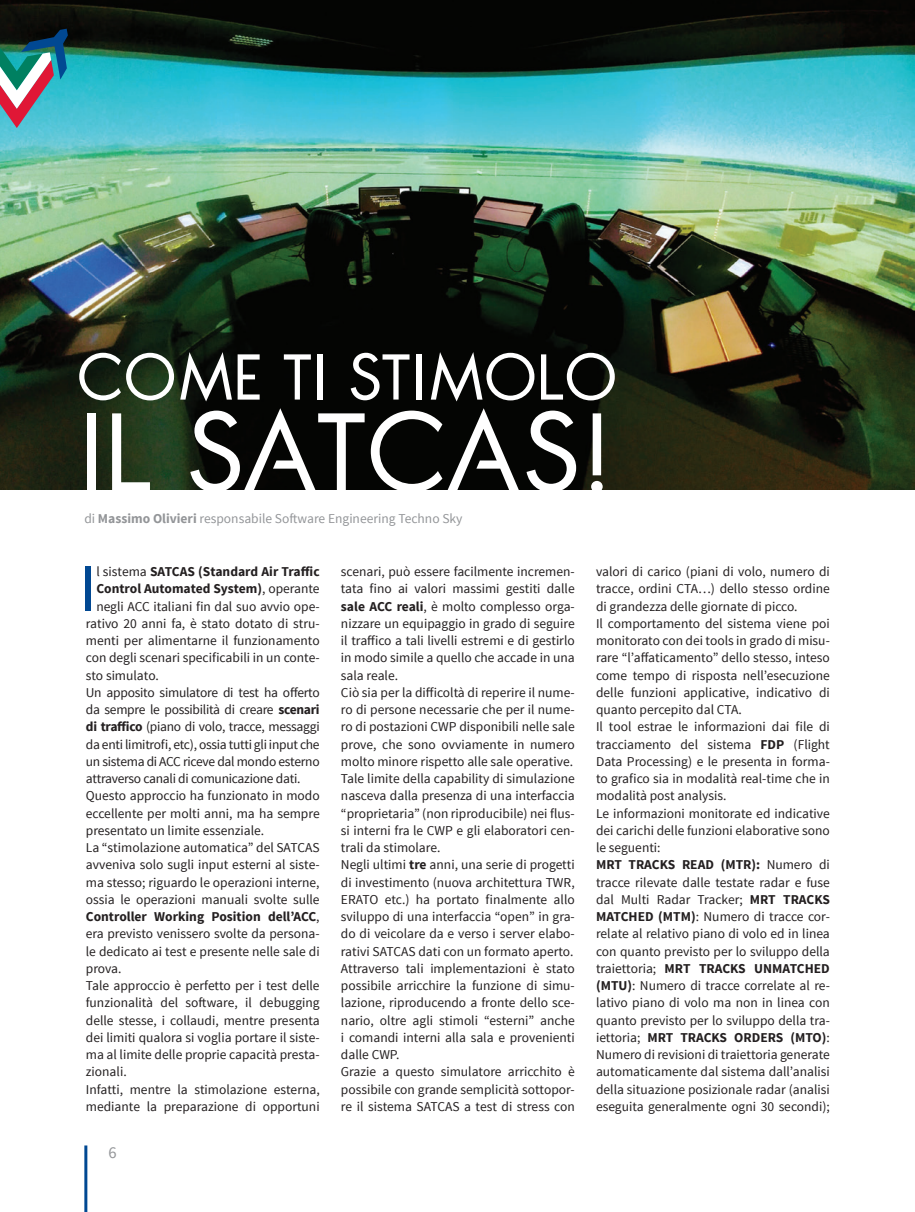
<style>
.page{position:relative;width:915px;height:1212px;background:#fff}
.page>*{position:absolute;margin:0;border:0;box-sizing:border-box;transform-origin:0 0}
.t1{font:103.05px "Enav";color:#fff}
.t2{font:60px "Enav";color:#fff}
.t3{font:59.25px "Enav";color:#014892}
.t4{font:16.5px "Source Sans Pro";color:#939598}
.t5{font:13.5px/17.2px "Source Sans Pro";color:#231f20;text-align:justify}
.t6{font:700 13.5px "Source Sans Pro";color:#231f20}
.t7{font:13.5px "Source Sans Pro";color:#939598}
.s1{font-weight:700}
.s2{font-weight:400}
</style>
<div class="page">
<img style="left:0;top:0;width:914px;height:490px">
<svg style="left:0;top:29px;width:68px;height:99px"></svg>
<hr style="left:84px;top:1145px;width:3px;height:67px;background:#014892">
<p class="t2" style="left:77px;top:336px;width:542px">COME TI STIMOLO</p>
<p class="t1" style="left:77px;top:382px;width:539px">IL SATCAS!</p>
<p class="t7" style="left:84px;top:510px;width:379px">di <span class="s1">Massimo Olivieri</span> responsabile Software Engineering Techno Sky</p>
<p class="t3" style="left:80px;top:548px;width:18px">I</p>
<p class="t6" style="left:96px;top:563px;width:225px"><span class="s2">l sistema</span> SATCAS (Standard Air Traffic</p>
<p class="t5" style="left:596px;top:563px;width:235px">valori di carico (piani di volo, numero di tracce, ordini CTA…) dello stesso ordine di grandezza delle giornate di picco.</p>
<p class="t5" style="left:596px;top:615px;width:235px">Il comportamento del sistema viene poi monitorato con dei tools in grado di misu&shy;rare “l’affaticamento” dello stesso, inteso come tempo di risposta nell’esecuzione delle funzioni applicative, indicativo di quanto percepito dal CTA.</p>
<p class="t5" style="left:596px;top:718px;width:235px">Il tool estrae le informazioni dai file di tracciamento del sistema <span class="s1">FDP</span> (Flight Data Processing) e le presenta in forma&shy;to grafico sia in modalità real-time che in modalità post analysis.</p>
<p class="t5" style="left:596px;top:805px;width:235px">Le informazioni monitorate ed indicative dei carichi delle funzioni elaborative sono le seguenti:</p>
<p class="t5" style="left:596px;top:856px;width:235px"><span class="s1">MRT TRACKS READ (MTR):</span> Numero di tracce rilevate dalle testate radar e fuse dal Multi Radar Tracker; <span class="s1">MRT TRACKS MATCHED (MTM)</span>: Numero di tracce cor&shy;relate al relativo piano di volo ed in linea con quanto previsto per lo sviluppo della traiettoria; <span class="s1">MRT TRACKS UNMATCHED (MTU)</span>: Numero di tracce correlate al re&shy;lativo piano di volo ma non in linea con quanto previsto per lo sviluppo della tra&shy;iettoria; <span class="s1">MRT TRACKS ORDERS (MTO)</span>:<br>Numero di revisioni di traiettoria generate automaticamente dal sistema dall’analisi della situazione posizionale radar (analisi eseguita generalmente ogni 30 secondi);</p>
<p class="t5" style="left:341px;top:563px;width:235px">scenari, può essere facilmente incremen&shy;tata fino ai valori massimi gestiti dalle <span class="s1">sale ACC reali</span>, è molto complesso orga&shy;nizzare un equipaggio in grado di seguire il traffico a tali livelli estremi e di gestirlo in modo simile a quello che accade in una sala reale.</p>
<p class="t5" style="left:341px;top:684px;width:235px">Ciò sia per la difficoltà di reperire il nume&shy;ro di persone necessarie che per il nume&shy;ro di postazioni CWP disponibili nelle sale prove, che sono ovviamente in numero molto minore rispetto alle sale operative.</p>
<p class="t5" style="left:341px;top:770px;width:235px">Tale limite della capability di simulazione nasceva dalla presenza di una interfaccia “proprietaria” (non riproducibile) nei flus&shy;si interni fra le CWP e gli elaboratori cen&shy;trali da stimolare.</p>
<p class="t5" style="left:341px;top:856px;width:235px">Negli ultimi <span class="s1">tre</span> anni, una serie di progetti di investimento (nuova architettura TWR, ERATO etc.) ha portato finalmente allo sviluppo di una interfaccia “open” in gra&shy;do di veicolare da e verso i server elabo&shy;rativi SATCAS dati con un formato aperto.</p>
<p class="t5" style="left:341px;top:960px;width:235px">Attraverso tali implementazioni è stato possibile arricchire la funzione di simu&shy;lazione, riproducendo a fronte dello sce&shy;nario, oltre agli stimoli “esterni” anche i comandi interni alla sala e provenienti dalle CWP.</p>
<p class="t5" style="left:341px;top:1063px;width:235px">Grazie a questo simulatore arricchito è possibile con grande semplicità sottopor&shy;re il sistema SATCAS a test di stress con</p>
<p class="t6" style="left:96px;top:580px;width:225px">Control Automated System)<span class="s2">, operante</span></p>
<p class="t5" style="left:96px;top:598px;width:225px">negli ACC italiani fin dal suo avvio ope-</p>
<p class="t5" style="left:86px;top:615px;width:235px">rativo 20 anni fa, è stato dotato di stru-</p>
<p class="t5" style="left:86px;top:632px;width:235px">menti per alimentarne il funzionamento</p>
<p class="t5" style="left:86px;top:649px;width:235px">con degli scenari specificabili in un conte-</p>
<p class="t5" style="left:86px;top:667px;width:74px">sto simulato.</p>
<p class="t5" style="left:86px;top:684px;width:235px">Un apposito simulatore di test ha offerto da sempre le possibilità di creare <span class="s1">scenari di traffico</span> (piano di volo, tracce, messaggi da enti limitrofi, etc), ossia tutti gli input che un sistema di ACC riceve dal mondo esterno attraverso canali di comunicazione dati.</p>
<p class="t5" style="left:86px;top:787px;width:235px">Questo approccio ha funzionato in modo eccellente per molti anni, ma ha sempre presentato un limite essenziale.</p>
<p class="t5" style="left:86px;top:839px;width:235px">La “stimolazione automatica” del SATCAS avveniva solo sugli input esterni al siste&shy;ma stesso; riguardo le operazioni interne, ossia le operazioni manuali svolte sulle <span class="s1">Controller Working Position dell’ACC</span>, era previsto venissero svolte da persona&shy;le dedicato ai test e presente nelle sale di prova.</p>
<p class="t5" style="left:86px;top:977px;width:235px">Tale approccio è perfetto per i test delle funzionalità del software, il debugging delle stesse, i collaudi, mentre presenta dei limiti qualora si voglia portare il siste&shy;ma al limite delle proprie capacità presta&shy;zionali.</p>
<p class="t5" style="left:86px;top:1081px;width:235px">Infatti, mentre la stimolazione esterna, mediante la preparazione di opportuni</p>
<p class="t4" style="left:109px;top:1142px;width:10px">6</p>
</div>
